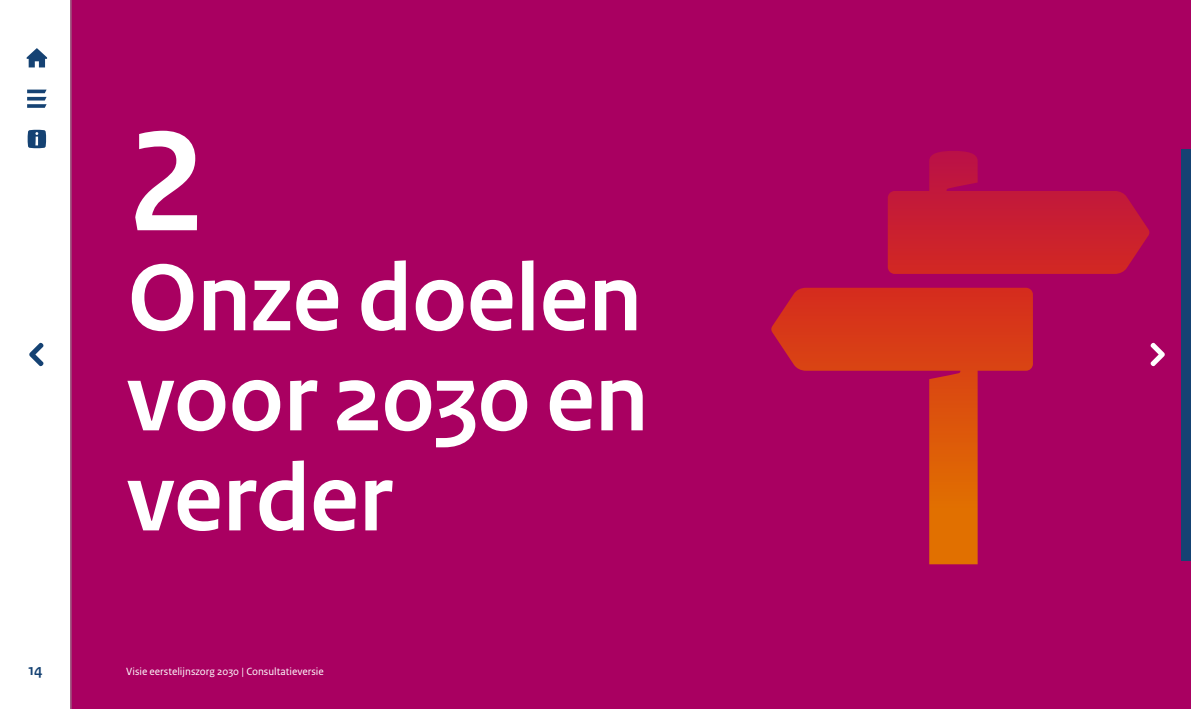
<style>
.page{position:relative;width:1191px;height:709px;background:#fff}
.page>*{position:absolute;margin:0;border:0;box-sizing:border-box;transform-origin:0 0}
.t1{font:700 150px "Rijksoverheid Sans Heading";color:#fff}
.t2{font:700 100px/100px "Rijksoverheid Sans Heading";color:#fff;text-align:justify}
.t3{font:700 16px "Rijksoverheid Sans Heading";color:#154273}
.t4{font:11px "Rijksoverheid Sans Text";color:#fff}
</style>
<div class="page">
<div style="left:71px;top:0;width:1120px;height:709px;background:#a90061"></div>
<div style="left:1181px;top:149px;width:10px;height:411px;background:#154273"></div>
<svg style="left:887px;top:151px;width:262px;height:123px"></svg>
<svg style="left:771px;top:288px;width:262px;height:276px"></svg>
<svg style="left:1150px;top:342px;width:15px;height:24px"></svg>
<hr style="left:71px;top:0;width:1px;height:709px;background:#999">
<svg style="left:29px;top:342px;width:15px;height:24px"></svg>
<svg style="left:28px;top:130px;width:18px;height:18px"></svg>
<svg style="left:27px;top:90px;width:20px;height:18px"></svg>
<svg style="left:27px;top:48px;width:20px;height:19px"></svg>
<h1 class="t1" style="left:128px;top:97px;width:78px">2</h1>
<h2 class="t2" style="left:128px;top:250px;width:522px">Onze doelen voor 2030 en verder</h2>
<h3 class="t3" style="left:28px;top:660px;width:16px">14</h3>
<p class="t4" style="left:126px;top:664px;width:199px">Visie eerstelijnszorg 2030 | Consultatieversie</p>
</div>
